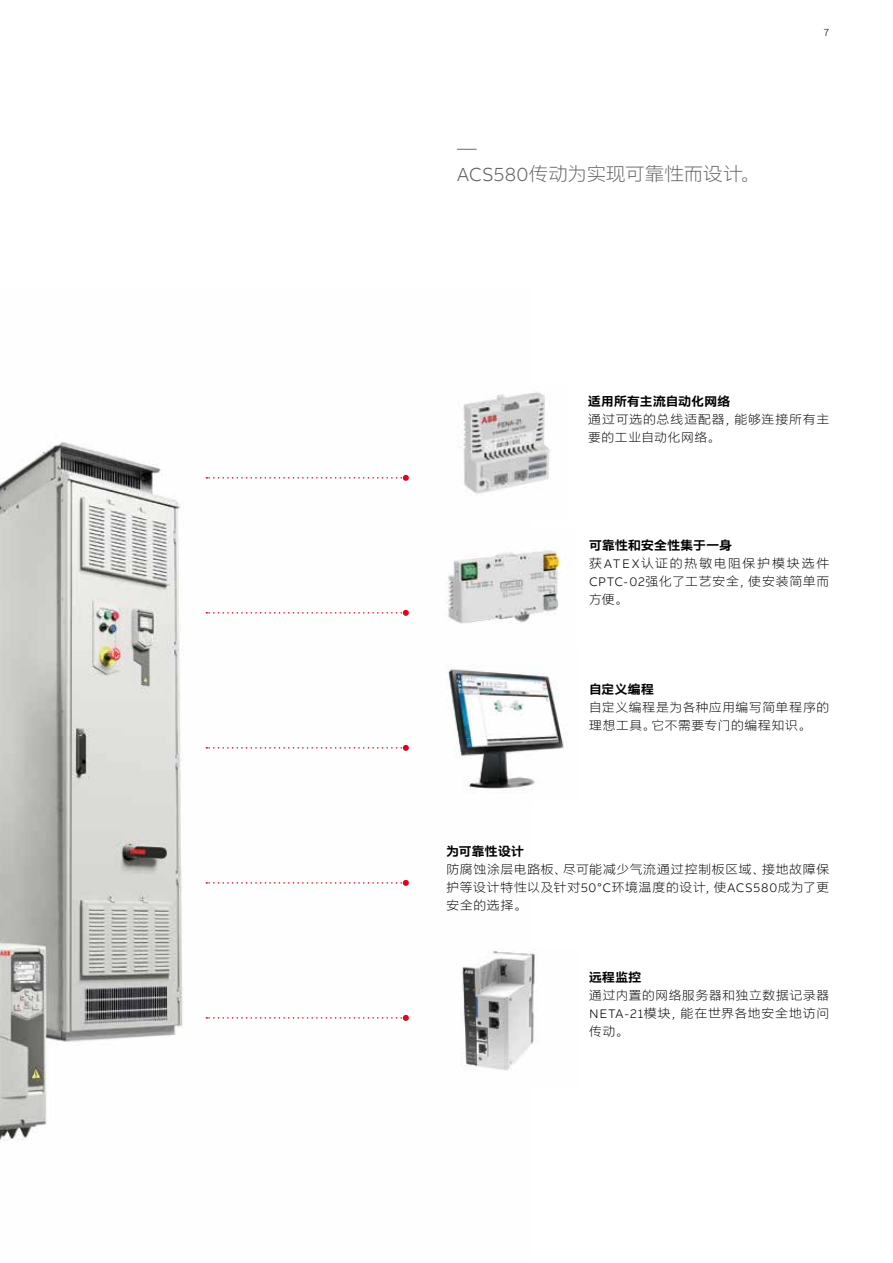
<style>
.page{position:relative;width:893px;height:1263px;background:#fff}
.page>*{position:absolute;margin:0;border:0;box-sizing:border-box;transform-origin:0 0}
.t1{font:300 19.5px "AB Bvoice CNSG";color:#656464}
.t2{font:300 19.5px "AB Bvoice";color:#656464}
.t3{font:300 12.75px/18px "AB Bvoice CNSG";letter-spacing:.06em;color:#000;text-align:justify}
.t4{font:700 12.75px "AB Bvoice CNSG";letter-spacing:.025em;color:#000}
.t5{font:300 10.5px "AB Bvoice";color:#000}
</style>
<div class="page">
<img style="left:0;top:442px;width:407px;height:699px">
<img style="left:461px;top:951px;width:74px;height:120px">
<img style="left:461px;top:391px;width:89px;height:103px">
<img style="left:445px;top:550px;width:118px;height:74px">
<svg style="left:206px;top:880px;width:203px;height:6px"></svg>
<svg style="left:206px;top:1015px;width:203px;height:6px"></svg>
<svg style="left:206px;top:745px;width:203px;height:6px"></svg>
<svg style="left:206px;top:610px;width:203px;height:6px"></svg>
<svg style="left:206px;top:475px;width:203px;height:6px"></svg>
<img style="left:446px;top:665px;width:118px;height:126px">
<h1 class="t2" style="left:457px;top:136px;width:21px">—</h1>
<h1 class="t1" style="left:457px;top:163px;width:304px">ACS580传动为实现可靠性而设计。</h1>
<p class="t5" style="left:824px;top:26px;width:7px">7</p>
<p class="t4" style="left:588px;top:394px;width:144px">适用所有主流自动化网络</p>
<p class="t3" style="left:588px;top:410px;width:242px">通过可选的总线适配器，能够连接所有主要的工业自动化网络。</p>
<p class="t4" style="left:589px;top:538px;width:145px">可靠性和安全性集于一身</p>
<p class="t3" style="left:589px;top:554px;width:242px">获ATEX认证的热敏电阻保护模块选件CPTC-02强化了工艺安全，使安装简单而方便。</p>
<p class="t4" style="left:589px;top:682px;width:66px">自定义编程</p>
<p class="t3" style="left:589px;top:698px;width:242px">自定义编程是为各种应用编写简单程序的理想工具。它不需要专门的编程知识。</p>
<p class="t4" style="left:446px;top:844px;width:79px">为可靠性设计</p>
<p class="t3" style="left:446px;top:860px;width:384px">防腐蚀涂层电路板、尽可能减少气流通过控制板区域、接地故障保护等设计特性以及针对50°C环境温度的设计，使ACS580成为了更安全的选择。</p>
<p class="t4" style="left:589px;top:970px;width:54px">远程监控</p>
<p class="t3" style="left:589px;top:986px;width:242px">通过内置的网络服务器和独立数据记录器NETA-21模块，能在世界各地安全地访问传动。</p>
</div>
